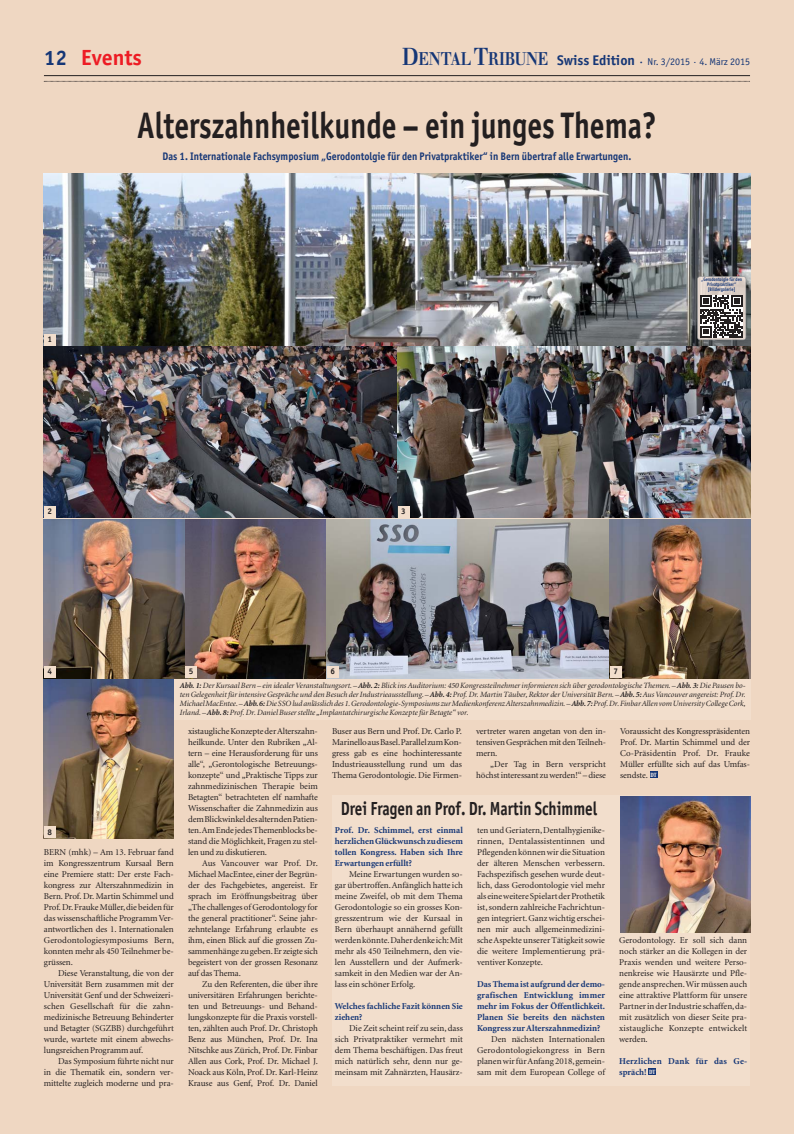
<style>
.page{position:relative;width:794px;height:1134px;background:#efd7c2}
.page>*{position:absolute;margin:0;border:0;box-sizing:border-box;transform-origin:0 0}
.t1{font:700 37px "Officina Sans";color:#231f20;scale:.8 1}
.t2{font:700 22px "Officina Sans";color:#ed1c24}
.t3{font:700 19px "Officina Sans";color:#231f20;scale:.8 1}
.t4{font:700 11px "Officina Sans";color:#153676;scale:.9 1}
.t5{font:10px "Officina Sans";color:#153676}
.t6{font:9px/11px "Minion";letter-spacing:-.01em;color:#231f20;text-align:justify}
.t7{font:700 9px/11px "Minion";color:#153676;text-align:justify}
.t8{font:700 9px/11px "Minion";letter-spacing:.02em;color:#153676}
.t9{font:700 8.3px "Officina Sans";color:#231f20}
.t10{font:italic 8px/9px "Minion";color:#231f20;text-align:justify}
.t11{font:700 5px/5px "Officina Sans";color:#153676;text-align:center;scale:.84 1}
.s1{font-size:21px;color:#153676}
.s2{font-family:"Walbaum Bold Os F";font-size:24px}
.s3{font-family:"Walbaum Bold Os F";font-size:18px}
.s4{font-weight:700;font-size:14px}
.s5{font-size:14px}
.s6{font-weight:700}
</style>
<div class="page">
<hr style="left:44px;top:75px;width:706px;height:1px;background:#231f20">
<svg style="left:44px;top:81px;width:706px;height:1px"></svg>
<div style="left:650px;top:771px;width:7px;height:7px;background:#153676"></div>
<div style="left:332px;top:796px;width:418px;height:290px;background:#f2decc"></div>
<div style="left:648px;top:1068px;width:8px;height:7px;background:#153676"></div>
<img style="left:620px;top:796px;width:130px;height:136px">
<div style="left:44px;top:173px;width:706px;height:547px;background:#f2decc"></div>
<img style="left:44px;top:347px;width:352px;height:171px">
<img style="left:44px;top:173px;width:706px;height:172px">
<img style="left:398px;top:347px;width:352px;height:171px">
<img style="left:44px;top:519px;width:141px;height:159px">
<img style="left:185px;top:519px;width:140px;height:159px">
<img style="left:327px;top:519px;width:281px;height:159px">
<img style="left:610px;top:519px;width:140px;height:159px">
<img style="left:44px;top:679px;width:130px;height:159px">
<div style="left:44px;top:334px;width:12px;height:12px;background:#f2decc"></div>
<div style="left:44px;top:506px;width:12px;height:12px;background:#f2decc"></div>
<div style="left:44px;top:666px;width:12px;height:12px;background:#f2decc"></div>
<div style="left:185px;top:666px;width:12px;height:12px;background:#f2decc"></div>
<div style="left:327px;top:666px;width:12px;height:12px;background:#f2decc"></div>
<div style="left:610px;top:666px;width:11px;height:12px;background:#f2decc"></div>
<div style="left:44px;top:827px;width:12px;height:11px;background:#f2decc"></div>
<div style="left:398px;top:506px;width:11px;height:12px;background:#f2decc"></div>
<img style="left:697px;top:277px;width:49px;height:63px">
<div style="left:697px;top:276px;width:49px;height:64px;border:1px solid #939598;border-radius:3px"></div>
<svg style="left:700px;top:295px;width:43px;height:42px;background:#6f6d6d"></svg>
<h2 class="t2" style="left:44px;top:50px;width:100px"><span class="s1">12</span> Events</h2>
<p class="t5" style="left:402px;top:58px;width:349px"><span class="s2">D</span><span class="s3">ENTAL</span> <span class="s2">T</span><span class="s3">RIBUNE</span> <span class="s4">Swiss Edition</span> <span class="s5">·</span> Nr. 3/2015 · 4. März 2015</p>
<p class="t9" style="left:47px;top:336px;width:6px">1</p>
<h1 class="t1" style="left:137px;top:112px;width:651px">Alterszahnheilkunde – ein junges Thema?</h1>
<p class="t4" style="left:163px;top:152px;width:522px">Das 1. Internationale Fachsymposium „Gerodontolgie für den Privatpraktiker“ in Bern übertraf alle Erwartungen.</p>
<p class="t11" style="left:701px;top:278px;width:50px">„Gerodontolgie für den<br>Privatpraktiker“ [Bildergalerie]</p>
<p class="t9" style="left:47px;top:508px;width:6px">2</p>
<p class="t9" style="left:401px;top:508px;width:6px">3</p>
<p class="t9" style="left:47px;top:668px;width:6px">4</p>
<p class="t9" style="left:189px;top:668px;width:6px">5</p>
<p class="t9" style="left:330px;top:668px;width:6px">6</p>
<p class="t9" style="left:613px;top:668px;width:6px">7</p>
<p class="t10" style="left:180px;top:681px;width:567px"><span class="s6">Abb. 1:</span> Der Kursaal Bern – ein idealer Veranstaltungsort. – <span class="s6">Abb. 2:</span> Blick ins Auditorium: 450 Kongressteilnehmer informieren sich über gerodontologische Themen. – <span class="s6">Abb. 3:</span> Die Pausen bo&shy;ten Gelegenheit für intensive Gespräche und den Besuch der Industrieausstellung. – <span class="s6">Abb. 4:</span> Prof. Dr. Martin Täuber, Rektor der Universität Bern. – <span class="s6">Abb. 5:</span> Aus Vancouver angereist: Prof. Dr.<br>Michael MacEntee. – <span class="s6">Abb. 6:</span> Die SSO lud anlässlich des 1. Gerodontologie-Symposiums zur Medienkonferenz Alterszahnmedizin. – <span class="s6">Abb. 7:</span> Prof. Dr. Finbar Allen vom University College Cork, Irland. – <span class="s6">Abb. 8:</span> Prof. Dr. Daniel Buser stellte „Implantatchirurgische Konzepte für Betagte“ vor.</p>
<p class="t9" style="left:47px;top:829px;width:6px">8</p>
<p class="t6" style="left:44px;top:847px;width:131px">BERN (mhk) – Am 13. Februar fand im Kongresszentrum Kursaal Bern eine Premiere statt: Der erste Fach&shy;kongress zur Alterszahnmedizin in Bern. Prof. Dr. Martin Schimmel und Prof. Dr. Frauke Müller, die beiden für das wissenschaftliche Programm Ver&shy;antwortlichen des 1. Internationalen Gerodontologiesymposiums Bern, konnten mehr als 450 Teilnehmer be&shy;grüssen.</p>
<p class="t6" style="left:44px;top:968px;width:131px;text-indent:14px">Diese Veranstaltung, die von der Universität Bern zusammen mit der Universität Genf und der Schweizeri&shy;schen Gesellschaft für die zahn - medizinische Betreuung Behinderter und Betagter (SGZBB) durchgeführt wurde, wartete mit einem abwechs&shy;lungsreichen Programm auf.</p>
<p class="t6" style="left:44px;top:1056px;width:131px;text-indent:14px">Das Symposium führte nicht nur in die Thematik ein, sondern ver&shy;mittelte zugleich moderne und pra-</p>
<p class="t6" style="left:188px;top:726px;width:131px">xistaugliche Konzepte der Alterszahn&shy;heilkunde. Unter den Rubriken „Al&shy;tern – eine Herausforderung für uns alle“, „Gerontologische Betreuungs&shy;konzepte“ und „Praktische Tipps zur zahnmedizinischen Therapie beim Betagten“ betrachteten elf namhafte Wissenschafter die Zahnmedizin aus dem Blickwinkel des alternden Patien&shy;ten. Am Ende jedes Themenblocks be&shy;stand die Möglichkeit, Fragen zu stel&shy;len und zu diskutieren.</p>
<p class="t6" style="left:188px;top:858px;width:131px;text-indent:14px">Aus Vancouver war Prof. Dr.<br>Michael MacEntee, einer der Begrün&shy;der des Fachgebietes, angereist. Er sprach im Eröffnungsbeitrag über „The challenges of Gerodontology for the general practitioner“. Seine jahr&shy;zehntelange Erfahrung erlaubte es ihm, einen Blick auf die grossen Zu&shy;sammenhänge zu geben. Er zeigte sich begeistert von der grossen Resonanz auf das Thema.</p>
<p class="t6" style="left:188px;top:979px;width:131px;text-indent:14px">Zu den Referenten, die über ihre universitären Erfahrungen berichte&shy;ten und Betreuungs- und Behand&shy;lungskonzepte für die Praxis vorstell&shy;ten, zählten auch Prof. Dr. Christoph Benz aus München, Prof. Dr. Ina Nitschke aus Zürich, Prof. Dr. Finbar Allen aus Cork, Prof. Dr. Michael J.<br>Noack aus Köln, Prof. Dr. Karl-Heinz Krause aus Genf, Prof. Dr. Daniel</p>
<p class="t6" style="left:332px;top:726px;width:131px">Buser aus Bern und Prof. Dr. Carlo P.<br>Marinello aus Basel. Parallel zum Kon&shy;gress gab es eine hochinteressante Industrieausstellung rund um das Thema Gerodontologie. Die Firmen-</p>
<p class="t6" style="left:476px;top:726px;width:131px">vertreter waren angetan von den in&shy;tensiven Gesprächen mit den Teilneh&shy;mern.</p>
<p class="t6" style="left:476px;top:759px;width:131px;text-align:right">„Der Tag in Bern verspricht höchst interessant zu werden!“ – diese</p>
<h3 class="t3" style="left:341px;top:802px;width:322px">Drei Fragen an Prof. Dr. Martin Schimmel</h3>
<p class="t7" style="left:335px;top:825px;width:129px">Prof. Dr. Schimmel, erst einmal herzlichen Glückwunsch zu diesem tollen Kongress. Haben sich Ihre Erwartungen erfüllt?</p>
<p class="t6" style="left:335px;top:869px;width:129px;text-indent:14px">Meine Erwartungen wurden so&shy;gar übertroffen. Anfänglich hatte ich meine Zweifel, ob mit dem Thema Gerodontologie so ein grosses Kon&shy;gresszentrum wie der Kursaal in Bern überhaupt annähernd gefüllt werden könnte. Daher denke ich: Mit mehr als 450 Teilnehmern, den vie&shy;len Ausstellern und der Aufmerk&shy;samkeit in den Medien war der An&shy;lass ein schöner Erfolg.</p>
<p class="t7" style="left:335px;top:1001px;width:129px">Welches fachliche Fazit können Sie ziehen?</p>
<p class="t6" style="left:335px;top:1023px;width:129px;text-indent:14px">Die Zeit scheint reif zu sein, dass sich Privatpraktiker vermehrt mit dem Thema beschäftigen. Das freut mich natürlich sehr, denn nur ge&shy;meinsam mit Zahnärzten, Hausärz-</p>
<p class="t6" style="left:477px;top:825px;width:129px">ten und Geriatern, Dentalhygienike&shy;rinnen, Dentalassistentinnen und Pflegenden können wir die Situation der älteren Menschen verbessern.<br>Fachspezifisch gesehen wurde deut&shy;lich, dass Gerodontologie viel mehr als eine weitere Spielart der Prothetik ist, sondern zahlreiche Fachrichtun&shy;gen integriert. Ganz wichtig erschei&shy;nen mir auch allgemeinmedizini&shy;sche Aspekte unserer Tätigkeit sowie die weitere Implementierung prä&shy;ventiver Konzepte.</p>
<p class="t7" style="left:477px;top:979px;width:129px">Das Thema ist aufgrund der demo&shy;grafischen Entwicklung immer mehr im Fokus der Öffentlichkeit.<br>Planen Sie bereits den nächsten Kongress zur Alterszahnmedizin?</p>
<p class="t6" style="left:477px;top:1034px;width:129px;text-indent:14px">Den nächsten Internationalen Gerodontologiekongress in Bern planen wir für Anfang 2018, gemein&shy;sam mit dem European College of</p>
<p class="t6" style="left:620px;top:726px;width:131px">Voraussicht des Kongresspräsidenten Prof. Dr. Martin Schimmel und der Co-Präsidentin Prof. Dr. Frauke Müller erfüllte sich auf das Umfas&shy;sendste. <sup>DT</sup></p>
<p class="t6" style="left:619px;top:935px;width:129px">Gerodontology. Er soll sich dann noch stärker an die Kollegen in der Praxis wenden und weitere Perso&shy;nenkreise wie Hausärzte und Pfle&shy;gende ansprechen. Wir müssen auch eine attraktive Plattform für unsere Partner in der Industrie schaffen, da&shy;mit zusätzlich von dieser Seite pra&shy;xistaugliche Konzepte entwickelt werden.</p>
<p class="t8" style="left:619px;top:1056px;width:129px">Herzlichen Dank für das Ge&shy;spräch! <sup>DT</sup></p>
</div>
